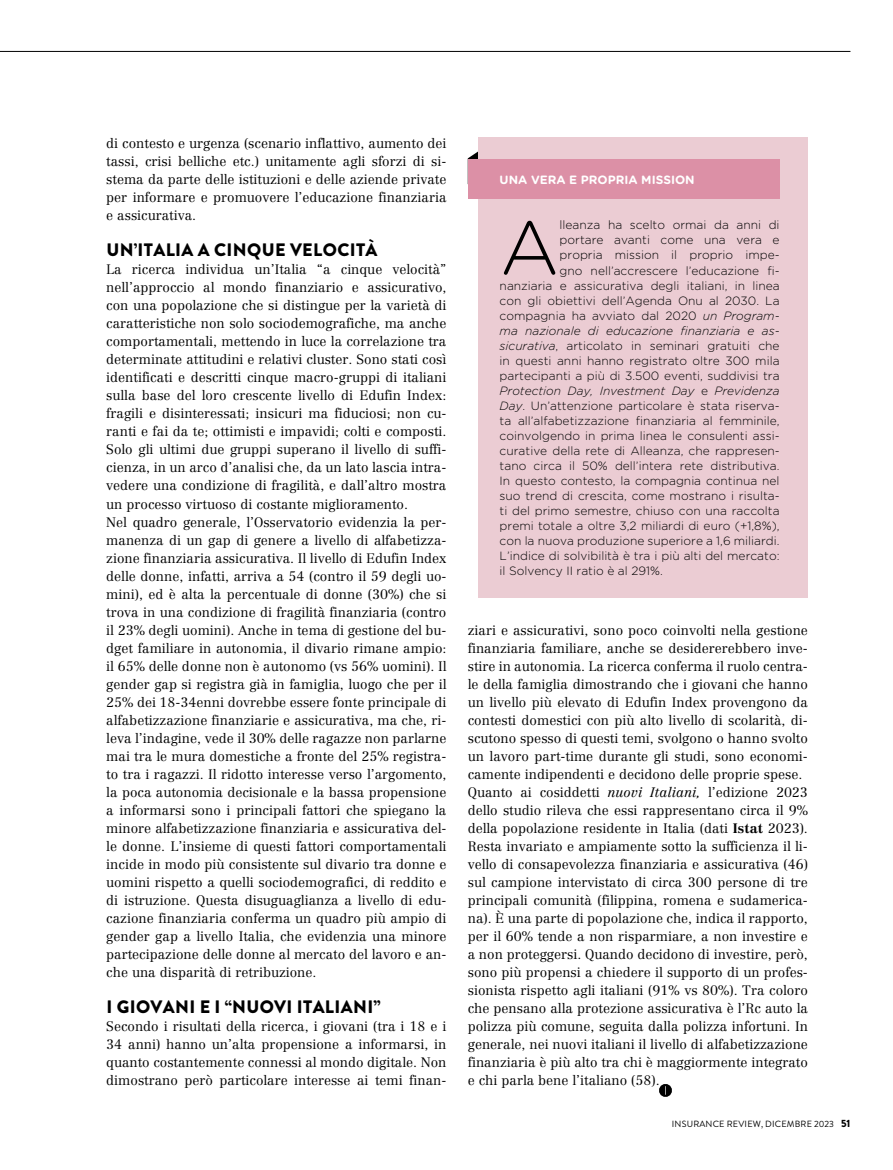
<style>
.page{position:relative;width:893px;height:1170px;background:#fff}
.page>*{position:absolute;margin:0;border:0;box-sizing:border-box;transform-origin:0 0}
.t1{font:300 75.9px "Gotham Rounded";color:#000}
.t2{font:900 18px "Brandon Grotesque";letter-spacing:.02em;color:#000}
.t3{font:300 13.5px/18px "Centennial LT Std";color:#000;text-align:justify}
.t4{font:300 12px "Gotham Rounded";color:#000}
.t5{font:italic 300 12px "Gotham Rounded";color:#000}
.t6{font:700 12px "Gotham Rounded";color:#fff}
.t7{font:9px "Brandon Grotesque";letter-spacing:.02em;color:#000}
.s1{font-style:italic}
.s2{font-style:normal}
.s3{font-weight:700}
.s4{font-weight:900;font-size:10.5px}
</style>
<div class="page">
<svg style="left:468px;top:151px;width:10px;height:8px"></svg>
<div style="left:478px;top:137px;width:330px;height:461px;background:#ebccd3"></div>
<div style="left:468px;top:159px;width:312px;height:39px;background:#dc90a6"></div>
<svg style="left:659px;top:1084px;width:13px;height:12px"></svg>
<hr style="left:0;top:51px;width:850px;height:1px;background:#000">
<p class="t3" style="left:106px;top:135px;width:342px">di contesto e urgenza (scenario inflattivo, aumento dei tassi, crisi belliche etc.) unitamente agli sforzi di si&shy;stema da parte delle istituzioni e delle aziende private per informare e promuovere l’educazione finanziaria e assicurativa.</p>
<h2 class="t2" style="left:106px;top:237px;width:273px">UN’ITALIA A CINQUE VELOCITÀ</h2>
<p class="t3" style="left:106px;top:261px;width:342px;text-align:left">La ricerca individua un’Italia “a cinque velocità” nell’approccio al mondo finanziario e assicurativo, con una popolazione che si distingue per la varietà di caratteristiche non solo sociodemografiche, ma anche comportamentali, mettendo in luce la correlazione tra determinate attitudini e relativi cluster. Sono stati così identificati e descritti cinque macro-gruppi di italiani sulla base del loro crescente livello di Edufin Index: fragili e disinteressati; insicuri ma fiduciosi; non cu&shy;ranti e fai da te; ottimisti e impavidi; colti e composti.<br>Solo gli ultimi due gruppi superano il livello di suffi&shy;cienza, in un arco d’analisi che, da un lato lascia intra&shy;vedere una condizione di fragilità, e dall’altro mostra un processo virtuoso di costante miglioramento.<br>Nel quadro generale, l’Osservatorio evidenzia la per&shy;manenza di un gap di genere a livello di alfabetizza&shy;zione finanziaria assicurativa. Il livello di Edufin Index delle donne, infatti, arriva a 54 (contro il 59 degli uo&shy;mini), ed è alta la percentuale di donne (30%) che si trova in una condizione di fragilità finanziaria (contro il 23% degli uomini). Anche in tema di gestione del bu&shy;dget familiare in autonomia, il divario rimane ampio: il 65% delle donne non è autonomo (vs 56% uomini). Il gender gap si registra già in famiglia, luogo che per il 25% dei 18-34enni dovrebbe essere fonte principale di alfabetizzazione finanziarie e assicurativa, ma che, ri&shy;leva l’indagine, vede il 30% delle ragazze non parlarne mai tra le mura domestiche a fronte del 25% registra&shy;to tra i ragazzi. Il ridotto interesse verso l’argomento, la poca autonomia decisionale e la bassa propensione a informarsi sono i principali fattori che spiegano la minore alfabetizzazione finanziaria e assicurativa del&shy;le donne. L’insieme di questi fattori comportamentali incide in modo più consistente sul divario tra donne e uomini rispetto a quelli sociodemografici, di reddito e di istruzione. Questa disuguaglianza a livello di edu&shy;cazione finanziaria conferma un quadro più ampio di gender gap a livello Italia, che evidenzia una minore partecipazione delle donne al mercato del lavoro e an&shy;che una disparità di retribuzione.</p>
<h2 class="t2" style="left:106px;top:993px;width:276px">I GIOVANI E I “NUOVI ITALIANI”</h2>
<p class="t3" style="left:106px;top:1017px;width:342px">Secondo i risultati della ricerca, i giovani (tra i 18 e i 34 anni) hanno un’alta propensione a informarsi, in quanto costantemente connessi al mondo digitale. Non dimostrano però particolare interesse ai temi finan-</p>
<p class="t6" style="left:500px;top:170px;width:197px">UNA VERA E PROPRIA MISSION</p>
<h1 class="t1" style="left:500px;top:197px;width:61px">A</h1>
<p class="t4" style="left:560px;top:217px;width:221px">lleanza ha scelto ormai da anni di</p>
<p class="t4" style="left:560px;top:232px;width:221px">portare avanti come una vera e</p>
<p class="t4" style="left:560px;top:247px;width:221px">propria mission il proprio impe-</p>
<p class="t4" style="left:560px;top:262px;width:221px">gno nell’accrescere l’educazione fi-</p>
<p class="t4" style="left:500px;top:277px;width:281px">nanziaria e assicurativa degli italiani, in linea</p>
<p class="t4" style="left:500px;top:292px;width:281px">con gli obiettivi dell’Agenda Onu al 2030. La</p>
<p class="t4" style="left:500px;top:307px;width:281px">compagnia ha avviato dal 2020 <span class="s1">un Program-</span></p>
<p class="t5" style="left:500px;top:322px;width:281px">ma nazionale di educazione finanziaria e as-</p>
<p class="t4" style="left:500px;top:337px;width:281px"><span class="s1">sicurativa</span>, articolato in seminari gratuiti che</p>
<p class="t4" style="left:500px;top:352px;width:281px">in questi anni hanno registrato oltre 300 mila</p>
<p class="t4" style="left:500px;top:367px;width:281px">partecipanti a più di 3.500 eventi, suddivisi tra</p>
<p class="t5" style="left:500px;top:382px;width:281px">Protection Day, Investment Day <span class="s2">e</span> Previdenza</p>
<p class="t4" style="left:500px;top:397px;width:281px"><span class="s1">Day</span>. Un’attenzione particolare è stata riserva-</p>
<p class="t4" style="left:500px;top:412px;width:281px">ta all’alfabetizzazione finanziaria al femminile,</p>
<p class="t4" style="left:500px;top:427px;width:281px">coinvolgendo in prima linea le consulenti assi-</p>
<p class="t4" style="left:500px;top:442px;width:281px">curative della rete di Alleanza, che rappresen-</p>
<p class="t4" style="left:500px;top:457px;width:281px">tano circa il 50% dell’intera rete distributiva.</p>
<p class="t4" style="left:500px;top:472px;width:281px">In questo contesto, la compagnia continua nel</p>
<p class="t4" style="left:500px;top:487px;width:281px">suo trend di crescita, come mostrano i risulta-</p>
<p class="t4" style="left:500px;top:502px;width:281px">ti del primo semestre, chiuso con una raccolta</p>
<p class="t4" style="left:500px;top:517px;width:281px">premi totale a oltre 3,2 miliardi di euro (+1,8%),</p>
<p class="t4" style="left:500px;top:532px;width:281px">con la nuova produzione superiore a 1,6 miliardi.</p>
<p class="t4" style="left:500px;top:547px;width:281px">L’indice di solvibilità è tra i più alti del mercato:</p>
<p class="t4" style="left:500px;top:562px;width:165px">il Solvency II ratio è al 291%.</p>
<p class="t3" style="left:468px;top:621px;width:342px;text-align:left">ziari e assicurativi, sono poco coinvolti nella gestione finanziaria familiare, anche se desidererebbero inve&shy;stire in autonomia. La ricerca conferma il ruolo centra&shy;le della famiglia dimostrando che i giovani che hanno un livello più elevato di Edufin Index provengono da contesti domestici con più alto livello di scolarità, di&shy;scutono spesso di questi temi, svolgono o hanno svolto un lavoro part-time durante gli studi, sono economi&shy;camente indipendenti e decidono delle proprie spese.<br>Quanto ai cosiddetti <span class="s1">nuovi Italiani,</span> l’edizione 2023 dello studio rileva che essi rappresentano circa il 9% della popolazione residente in Italia (dati <span class="s3">Istat</span> 2023).<br>Resta invariato e ampiamente sotto la sufficienza il li&shy;vello di consapevolezza finanziaria e assicurativa (46) sul campione intervistato di circa 300 persone di tre principali comunità (filippina, romena e sudamerica&shy;na). È una parte di popolazione che, indica il rapporto, per il 60% tende a non risparmiare, a non investire e a non proteggersi. Quando decidono di investire, però, sono più propensi a chiedere il supporto di un profes&shy;sionista rispetto agli italiani (91% vs 80%). Tra coloro che pensano alla protezione assicurativa è l’Rc auto la polizza più comune, seguita dalla polizza infortuni. In generale, nei nuovi italiani il livello di alfabetizzazione finanziaria è più alto tra chi è maggiormente integrato e chi parla bene l’italiano (58).</p>
<p class="t7" style="left:672px;top:1117px;width:180px">INSURANCE REVIEW, DICEMBRE 2023 <span class="s4">51</span></p>
</div>
